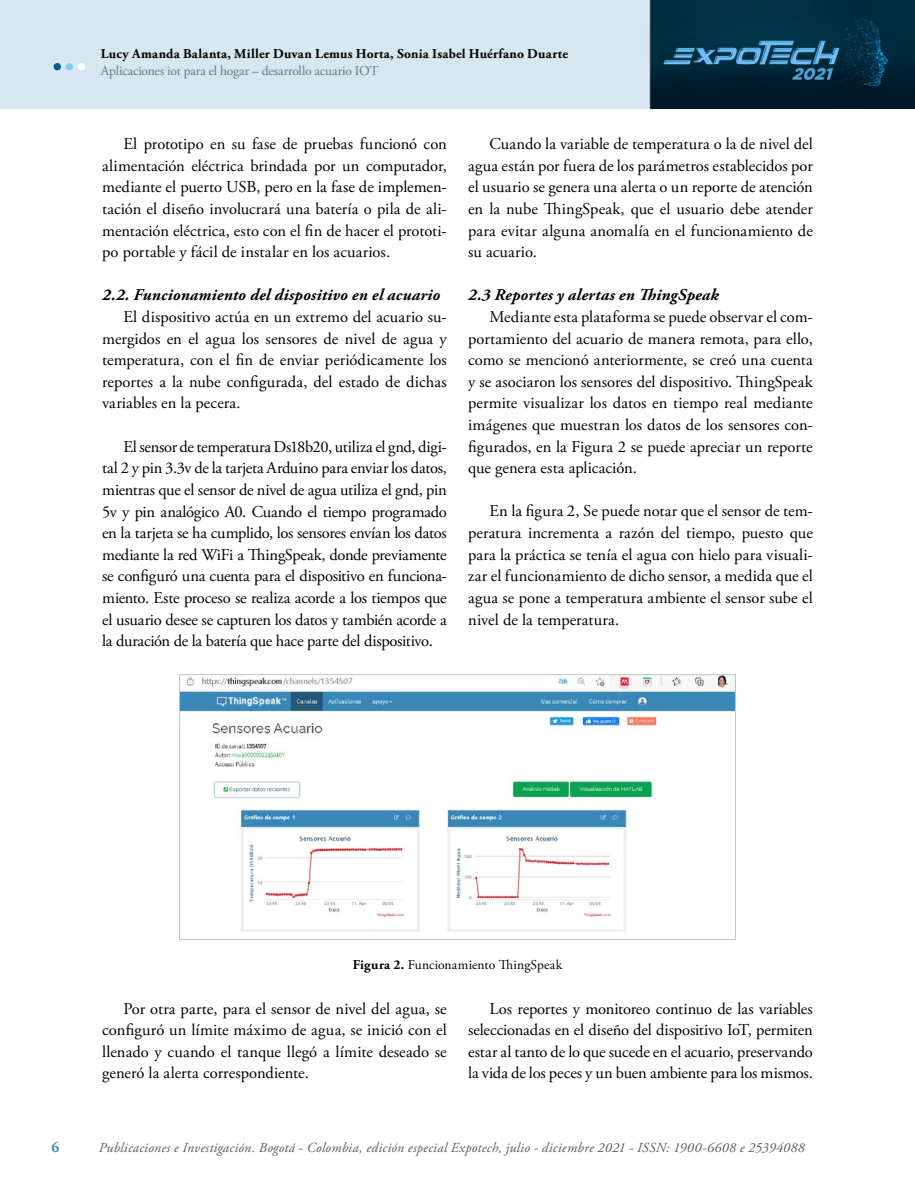
<style>
.page{position:relative;width:915px;height:1191px;background:#fff}
.page>*{position:absolute;margin:0;border:0;box-sizing:border-box;transform-origin:0 0}
.t1{font:16.5px/21.6px "Adobe Garamond Pro";letter-spacing:-.005em;color:#000;text-align:justify}
.t2{font:italic 700 16.5px "Adobe Garamond Pro";letter-spacing:.015em;color:#000}
.t3{font:700 15px "Adobe Garamond Pro";color:#3f8daf}
.t4{font:italic 13.8px "Adobe Garamond Pro";letter-spacing:.02em;color:#58595b}
.t5{font:700 13.5px "Adobe Garamond Pro";letter-spacing:.015em;color:#000}
.t6{font:13.5px "Adobe Garamond Pro";letter-spacing:-.01em;color:#808285}
.t7{font:13.5px "Adobe Garamond Pro";color:#000}
.s1{font-weight:700}
</style>
<div class="page">
<img style="left:0;top:0;width:914px;height:109px">
<div style="left:54px;top:63px;width:7px;height:7px;background:#005f8a;border-radius:50%"></div>
<div style="left:66px;top:63px;width:7px;height:7px;background:#89c7f8;border-radius:50%"></div>
<div style="left:78px;top:63px;width:7px;height:7px;background:#fff;border-radius:50%"></div>
<img style="left:181px;top:676px;width:552px;height:256px">
<div style="left:179px;top:674px;width:556px;height:266px;border:1px solid #c4c6c8"></div>
<p class="t5" style="left:101px;top:46px;width:468px">Lucy Amanda Balanta, Miller Duvan Lemus Horta, Sonia Isabel Huérfano Duarte</p>
<p class="t6" style="left:101px;top:62px;width:279px">Aplicaciones iot para el hogar – desarrollo acuario IOT</p>
<p class="t1" style="left:102px;top:134px;width:346px;text-indent:21px">El prototipo en su fase de pruebas funcionó con alimentación eléctrica brindada por un computador, mediante el puerto USB, pero en la fase de implemen&shy;tación el diseño involucrará una batería o pila de ali&shy;mentación eléctrica, esto con el fin de hacer el prototi&shy;po portable y fácil de instalar en los acuarios.</p>
<p class="t2" style="left:102px;top:286px;width:339px">2.2. Funcionamiento del dispositivo en el acuario</p>
<p class="t1" style="left:102px;top:307px;width:346px;text-indent:21px">El dispositivo actúa en un extremo del acuario su&shy;mergidos en el agua los sensores de nivel de agua y temperatura, con el fin de enviar periódicamente los reportes a la nube configurada, del estado de dichas variables en la pecera.</p>
<p class="t1" style="left:102px;top:436px;width:346px;text-indent:21px">El sensor de temperatura Ds18b20, utiliza el gnd, digi&shy;tal 2 y pin 3.3v de la tarjeta Arduino para enviar los datos, mientras que el sensor de nivel de agua utiliza el gnd, pin 5v y pin analógico A0. Cuando el tiempo programado en la tarjeta se ha cumplido, los sensores envían los datos mediante la red WiFi a ThingSpeak, donde previamente se configuró una cuenta para el dispositivo en funciona&shy;miento. Este proceso se realiza acorde a los tiempos que el usuario desee se capturen los datos y también acorde a la duración de la batería que hace parte del dispositivo.</p>
<p class="t1" style="left:468px;top:134px;width:346px;text-indent:21px">Cuando la variable de temperatura o la de nivel del agua están por fuera de los parámetros establecidos por el usuario se genera una alerta o un reporte de atención en la nube ThingSpeak, que el usuario debe atender para evitar alguna anomalía en el funcionamiento de su acuario.</p>
<p class="t2" style="left:468px;top:286px;width:252px">2.3 Reportes y alertas en ThingSpeak</p>
<p class="t1" style="left:468px;top:306px;width:346px;text-indent:21px">Mediante esta plataforma se puede observar el com&shy;portamiento del acuario de manera remota, para ello, como se mencionó anteriormente, se creó una cuenta y se asociaron los sensores del dispositivo. ThingSpeak permite visualizar los datos en tiempo real mediante imágenes que muestran los datos de los sensores con&shy;figurados, en la Figura 2 se puede apreciar un reporte que genera esta aplicación.</p>
<p class="t1" style="left:468px;top:501px;width:346px;text-indent:21px">En la figura 2, Se puede notar que el sensor de tem&shy;peratura incrementa a razón del tiempo, puesto que para la práctica se tenía el agua con hielo para visuali&shy;zar el funcionamiento de dicho sensor, a medida que el agua se pone a temperatura ambiente el sensor sube el nivel de la temperatura.</p>
<p class="t7" style="left:352px;top:956px;width:211px"><span class="s1">Figura 2.</span> Funcionamiento ThingSpeak</p>
<p class="t1" style="left:102px;top:998px;width:346px;text-indent:21px">Por otra parte, para el sensor de nivel del agua, se configuró un límite máximo de agua, se inició con el llenado y cuando el tanque llegó a límite deseado se generó la alerta correspondiente.</p>
<p class="t1" style="left:468px;top:998px;width:346px;text-indent:21px">Los reportes y monitoreo continuo de las variables seleccionadas en el diseño del dispositivo IoT, permiten estar al tanto de lo que sucede en el acuario, preservando la vida de los peces y un buen ambiente para los mismos.</p>
<p class="t3" style="left:51px;top:1138px;width:9px">6</p>
<p class="t4" style="left:99px;top:1139px;width:707px">Publicaciones e Investigación. Bogotá - Colombia, edición especial Expotech, julio - diciembre 2021 - ISSN: 1900-6608 e 25394088</p>
</div>
